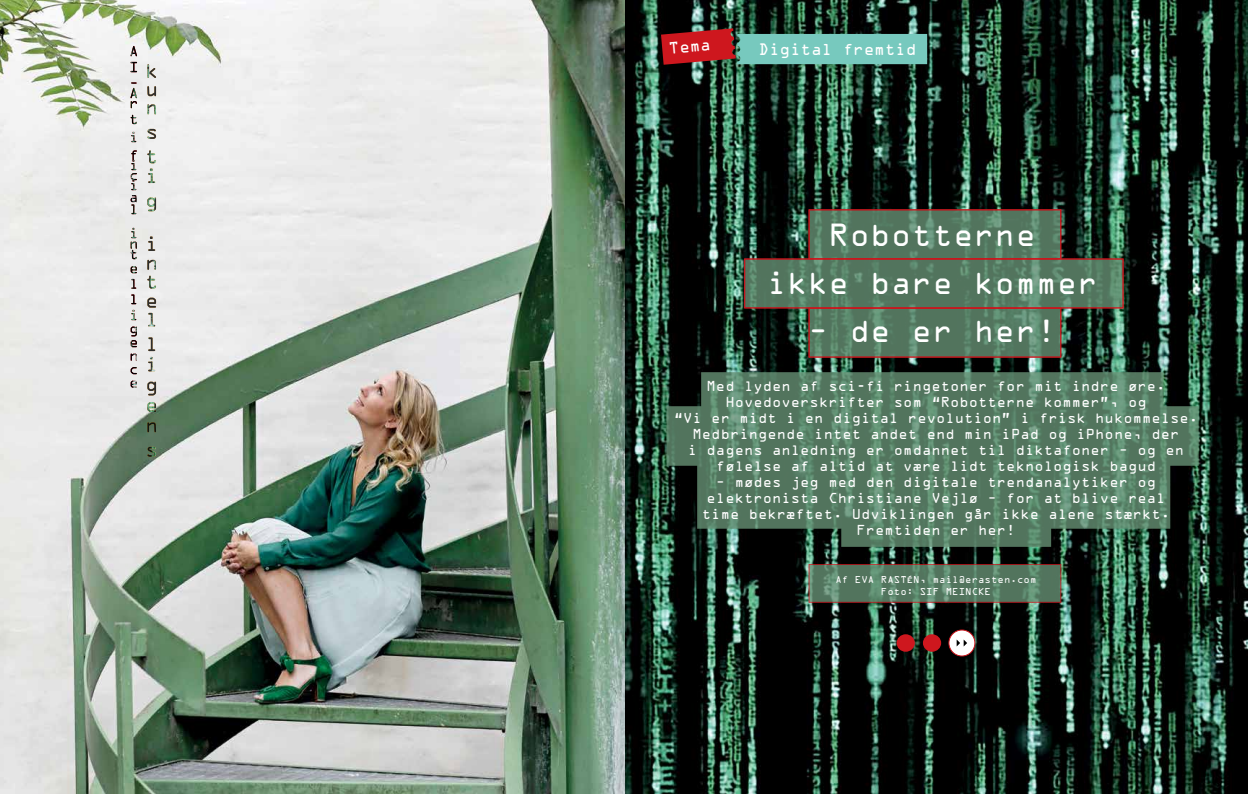
<style>
.page{position:relative;width:1248px;height:794px;background:#fff}
.page>*{position:absolute;margin:0;border:0;box-sizing:border-box;transform-origin:0 0}
.t1{font:28.8px/48px "OCRA Std";color:#fff;text-align:center}
.t2{font:15px "OCRA Std";letter-spacing:-.02em;color:#fff}
.t3{font:13px/16px "OCRA Std";color:#fff;text-align:center}
.t4{font:9px/12px "OCRA Std";color:#fff;text-align:center}
</style>
<div class="page">
<img style="left:0;top:0;width:1247px;height:794px">
<svg style="left:661px;top:28px;width:266px;height:37px;background:#77837c"></svg>
<svg style="left:147px;top:447px;width:9px;height:10px"></svg>
<svg style="left:147px;top:422px;width:9px;height:10px"></svg>
<svg style="left:147px;top:402px;width:9px;height:10px"></svg>
<svg style="left:147px;top:382px;width:9px;height:13px"></svg>
<img style="left:148px;top:357px;width:7px;height:14px">
<img style="left:148px;top:337px;width:7px;height:14px">
<svg style="left:147px;top:298px;width:9px;height:28px"></svg>
<svg style="left:147px;top:276px;width:9px;height:13px"></svg>
<svg style="left:147px;top:260px;width:9px;height:10px"></svg>
<img style="left:148px;top:236px;width:7px;height:15px">
<img style="left:147px;top:197px;width:9px;height:14px">
<svg style="left:147px;top:150px;width:9px;height:33px"></svg>
<svg style="left:147px;top:129px;width:9px;height:10px"></svg>
<svg style="left:147px;top:104px;width:9px;height:10px"></svg>
<svg style="left:147px;top:86px;width:9px;height:10px"></svg>
<img style="left:147px;top:64px;width:9px;height:14px">
<svg style="left:810px;top:212px;width:248px;height:45px;background:#567b63"></svg>
<svg style="left:810px;top:310px;width:248px;height:45px;background:#567b63"></svg>
<svg style="left:808px;top:564px;width:252px;height:38px;background:#5a7a62"></svg>
<svg style="left:746px;top:261px;width:375px;height:45px;background:#567b63"></svg>
<svg style="left:131px;top:380px;width:6px;height:8px"></svg>
<svg style="left:131px;top:367px;width:6px;height:7px"></svg>
<svg style="left:131px;top:353px;width:6px;height:8px"></svg>
<svg style="left:131px;top:326px;width:6px;height:21px"></svg>
<svg style="left:131px;top:310px;width:5px;height:10px"></svg>
<svg style="left:131px;top:279px;width:5px;height:25px"></svg>
<svg style="left:131px;top:266px;width:6px;height:7px"></svg>
<svg style="left:131px;top:228px;width:6px;height:31px"></svg>
<svg style="left:131px;top:150px;width:6px;height:64px"></svg>
<svg style="left:131px;top:132px;width:5px;height:10px"></svg>
<svg style="left:131px;top:115px;width:6px;height:9px"></svg>
<svg style="left:130px;top:82px;width:7px;height:26px"></svg>
<svg style="left:130px;top:62px;width:7px;height:10px"></svg>
<svg style="left:130px;top:46px;width:7px;height:10px"></svg>
<svg style="left:666px;top:372px;width:532px;height:175px;background:#4e715a"></svg>
<div style="left:808px;top:210px;width:252px;height:49px;border:1px solid #ce171e"></div>
<div style="left:808px;top:308px;width:252px;height:49px;border:1px solid #ce171e"></div>
<div style="left:744px;top:259px;width:379px;height:49px;border:1px solid #ce171e"></div>
<div style="left:922px;top:634px;width:19px;height:18px;background:#ce171e;border-radius:50%"></div>
<div style="left:896px;top:634px;width:18px;height:18px;background:#ce171e;border-radius:50%"></div>
<div style="left:948px;top:630px;width:26px;height:26px;background:#fff;border-radius:50%"></div>
<div style="left:948px;top:629px;width:27px;height:27px;border:1px solid #ce171e;border-radius:50%"></div>
<svg style="left:956px;top:639px;width:11px;height:7px"></svg>
<p class="t2" style="left:668px;top:42px;width:44px;rotate:-5deg">Tema</p>
<p class="t2" style="left:758px;top:42px;width:160px">Digital fremtid</p>
<h1 class="t1" style="left:766px;top:213px;width:333px">Robotterne<br>ikke bare kommer</h1>
<h1 class="t1" style="left:807px;top:309px;width:250px">– de er her!</h1>
<p class="t3" style="left:673px;top:379px;width:526px">Med lyden af sci-fi ringetoner for mit indre øre.<br>Hovedoverskrifter som “Robotterne kommer”, og<br>“Vi er midt i en digital revolution” i frisk hukommelse.<br>Medbringende intet andet end min iPad og iPhone, der<br>i dagens anledning er omdannet til diktafoner – og en følelse af altid at være lidt teknologisk bagud</p>
<p class="t3" style="left:702px;top:475px;width:469px">– mødes jeg med den digitale trendanalytiker og elektronista Christiane Vejlø – for at blive real time bekræftet. Udviklingen går ikke alene stærkt.<br>Fremtiden er her!</p>
<p class="t4" style="left:835px;top:574px;width:202px">Af EVA RASTÉN, mail@erasten.com<br>Foto: SIF MEINCKE</p>
</div>
